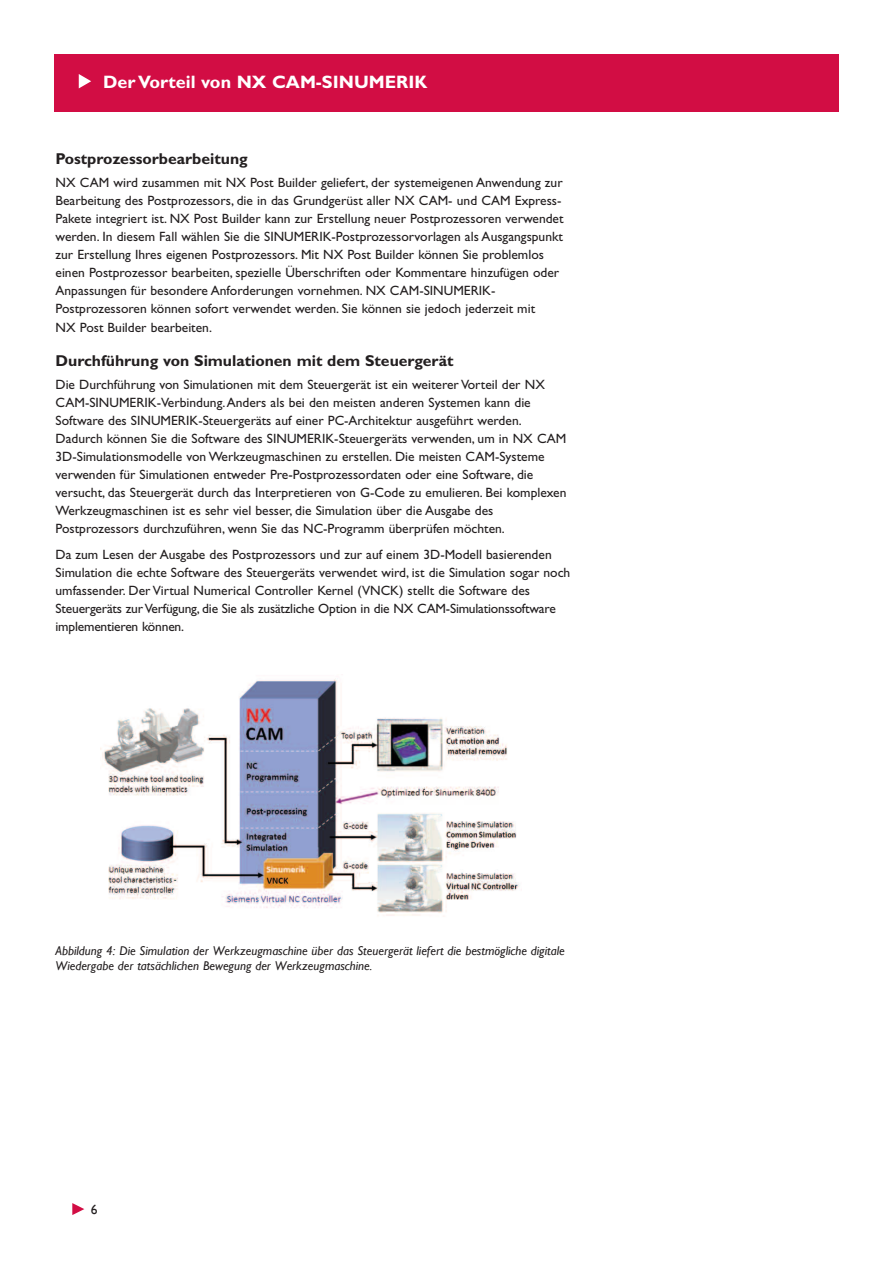
<style>
.page{position:relative;width:893px;height:1263px;background:#fff}
.page>*{position:absolute;margin:0;border:0;box-sizing:border-box;transform-origin:0 0}
.t1{font:700 18px "Gill Sans Std";color:#fff}
.t2{font:700 15.75px "Gill Sans Std";color:#231f20}
.t3{font:13.5px/18px "Gill Sans Std";color:#231f20}
.t4{font:13.5px "Gill Sans";color:#231f20}
.t5{font:italic 12.75px/15.3px "Gill Sans";color:#231f20}
</style>
<div class="page">
<svg style="left:72px;top:1203px;width:12px;height:12px"></svg>
<div style="left:54px;top:54px;width:784px;height:58px;background:#d20d44"></div>
<svg style="left:79px;top:74px;width:12px;height:14px"></svg>
<img style="left:101px;top:679px;width:419px;height:238px">
<h1 class="t1" style="left:103px;top:75px;width:326px">Der Vorteil von NX CAM-SINUMERIK</h1>
<p class="t2" style="left:56px;top:153px;width:193px">Postprozessorbearbeitung</p>
<p class="t3" style="left:56px;top:175px;width:509px">NX CAM wird zusammen mit NX Post Builder geliefert, der systemeigenen Anwendung zur Bearbeitung des Postprozessors, die in das Grundgerüst aller NX CAM- und CAM Express-Pakete integriert ist. NX Post Builder kann zur Erstellung neuer Postprozessoren verwendet werden. In diesem Fall wählen Sie die SINUMERIK-Postprozessorvorlagen als Ausgangspunkt zur Erstellung Ihres eigenen Postprozessors. Mit NX Post Builder können Sie problemlos einen Postprozessor bearbeiten, spezielle Überschriften oder Kommentare hinzufügen oder Anpassungen für besondere Anforderungen vornehmen. NX CAM-SINUMERIK-Postprozessoren können sofort verwendet werden. Sie können sie jedoch jederzeit mit<br>NX Post Builder bearbeiten.</p>
<p class="t2" style="left:56px;top:354px;width:399px">Durchführung von Simulationen mit dem Steuergerät</p>
<p class="t3" style="left:56px;top:377px;width:512px">Die Durchführung von Simulationen mit dem Steuergerät ist ein weiterer Vorteil der NX CAM-SINUMERIK-Verbindung.Anders als bei den meisten anderen Systemen kann die Software des SINUMERIK-Steuergeräts auf einer PC-Architektur ausgeführt werden.<br>Dadurch können Sie die Software des SINUMERIK-Steuergeräts verwenden, um in NX CAM 3D-Simulationsmodelle von Werkzeugmaschinen zu erstellen. Die meisten CAM-Systeme verwenden für Simulationen entweder Pre-Postprozessordaten oder eine Software, die versucht, das Steuergerät durch das Interpretieren von G-Code zu emulieren. Bei komplexen Werkzeugmaschinen ist es sehr viel besser, die Simulation über die Ausgabe des Postprozessors durchzuführen, wenn Sie das NC-Programm überprüfen möchten.</p>
<p class="t3" style="left:56px;top:547px;width:516px">Da zum Lesen der Ausgabe des Postprozessors und zur auf einem 3D-Modell basierenden Simulation die echte Software des Steuergeräts verwendet wird, ist die Simulation sogar noch umfassender. Der Virtual Numerical Controller Kernel (VNCK) stellt die Software des Steuergeräts zurVerfügung, die Sie als zusätzliche Option in die NX CAM-Simulationssoftware implementieren können.</p>
<p class="t5" style="left:56px;top:943px;width:510px">Abbildung 4: Die Simulation der Werkzeugmaschine über das Steuergerät liefert die bestmögliche digitale<br>Wiedergabe der tatsächlichen Bewegung der Werkzeugmaschine.</p>
<p class="t4" style="left:91px;top:1201px;width:8px">6</p>
</div>
